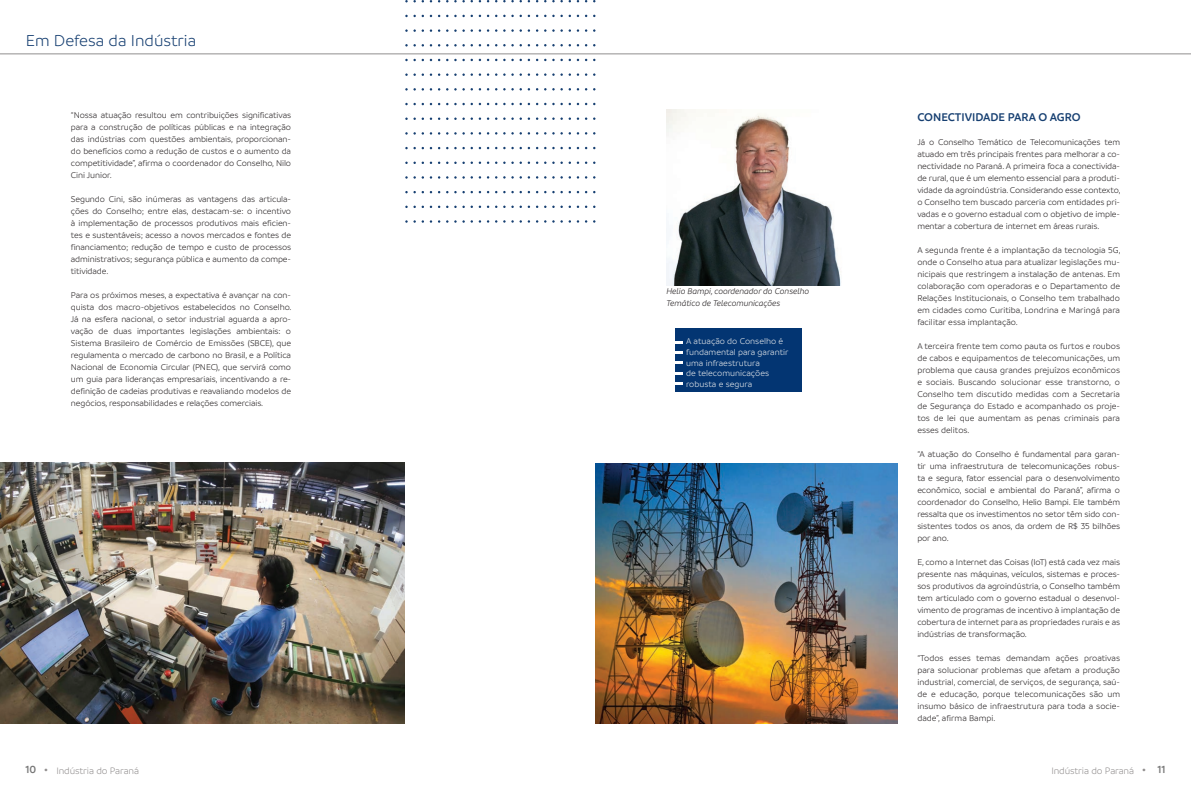
<style>
.page{position:relative;width:1191px;height:794px;background:#fff}
.page>*{position:absolute;margin:0;border:0;box-sizing:border-box;transform-origin:0 0}
.t1{font:300 17px "Branding SF";color:#163f71}
.t2{font:600 12px "Branding SF";color:#163f71}
.t3{font:900 12px "Branding SF";color:#918e8e}
.t4{font:600 11px "Branding SF";color:#777}
.t5{font:300 10px "Branding SF";letter-spacing:-.01em;color:#918e8e}
.t6{font:300 9px/12px "Branding SF";letter-spacing:-.01em;color:#231f20;text-align:justify}
.t7{font:300 9px/10.8px "Branding SF";color:#f0f0f0}
.t8{font:italic 300 9px/12px "Branding SF";letter-spacing:-.01em;color:#231f20}
</style>
<div class="page">
<hr style="left:0;top:53px;width:1191px;height:1px;background:#918e8e">
<img style="left:0;top:463px;width:404px;height:260px">
<img style="left:595px;top:464px;width:302px;height:259px">
<svg style="left:405px;top:15px;width:19px;height:2px"></svg>
<svg style="left:405px;top:147px;width:19px;height:2px"></svg>
<svg style="left:405px;top:29px;width:19px;height:3px"></svg>
<svg style="left:405px;top:162px;width:19px;height:2px"></svg>
<svg style="left:405px;top:44px;width:19px;height:3px"></svg>
<svg style="left:405px;top:176px;width:19px;height:3px"></svg>
<svg style="left:405px;top:59px;width:19px;height:2px"></svg>
<svg style="left:405px;top:191px;width:19px;height:2px"></svg>
<svg style="left:405px;top:73px;width:19px;height:3px"></svg>
<svg style="left:405px;top:206px;width:19px;height:2px"></svg>
<svg style="left:405px;top:88px;width:19px;height:3px"></svg>
<svg style="left:405px;top:220px;width:19px;height:3px"></svg>
<svg style="left:405px;top:103px;width:19px;height:2px"></svg>
<svg style="left:405px;top:117px;width:19px;height:3px"></svg>
<svg style="left:405px;top:0;width:19px;height:2px"></svg>
<svg style="left:405px;top:132px;width:19px;height:3px"></svg>
<svg style="left:511px;top:15px;width:19px;height:2px"></svg>
<svg style="left:454px;top:15px;width:19px;height:2px"></svg>
<svg style="left:511px;top:147px;width:19px;height:2px"></svg>
<svg style="left:454px;top:147px;width:19px;height:2px"></svg>
<svg style="left:511px;top:29px;width:19px;height:3px"></svg>
<svg style="left:454px;top:29px;width:19px;height:3px"></svg>
<svg style="left:511px;top:161px;width:19px;height:3px"></svg>
<svg style="left:454px;top:161px;width:19px;height:3px"></svg>
<svg style="left:511px;top:44px;width:19px;height:2px"></svg>
<svg style="left:454px;top:44px;width:19px;height:3px"></svg>
<svg style="left:511px;top:176px;width:19px;height:3px"></svg>
<svg style="left:454px;top:176px;width:19px;height:3px"></svg>
<svg style="left:511px;top:59px;width:19px;height:2px"></svg>
<svg style="left:454px;top:59px;width:19px;height:2px"></svg>
<svg style="left:511px;top:191px;width:19px;height:2px"></svg>
<svg style="left:454px;top:191px;width:19px;height:2px"></svg>
<svg style="left:511px;top:73px;width:19px;height:3px"></svg>
<svg style="left:454px;top:73px;width:19px;height:3px"></svg>
<svg style="left:511px;top:206px;width:19px;height:2px"></svg>
<svg style="left:454px;top:206px;width:19px;height:2px"></svg>
<svg style="left:511px;top:88px;width:19px;height:2px"></svg>
<svg style="left:454px;top:88px;width:19px;height:3px"></svg>
<svg style="left:511px;top:220px;width:19px;height:3px"></svg>
<svg style="left:454px;top:220px;width:19px;height:3px"></svg>
<svg style="left:511px;top:103px;width:19px;height:2px"></svg>
<svg style="left:454px;top:103px;width:19px;height:2px"></svg>
<svg style="left:511px;top:117px;width:19px;height:3px"></svg>
<svg style="left:454px;top:117px;width:19px;height:3px"></svg>
<svg style="left:511px;top:0;width:19px;height:2px"></svg>
<svg style="left:454px;top:0;width:19px;height:2px"></svg>
<svg style="left:511px;top:132px;width:19px;height:3px"></svg>
<svg style="left:454px;top:132px;width:19px;height:3px"></svg>
<svg style="left:560px;top:15px;width:11px;height:2px"></svg>
<svg style="left:560px;top:147px;width:11px;height:2px"></svg>
<svg style="left:560px;top:29px;width:11px;height:3px"></svg>
<svg style="left:560px;top:161px;width:11px;height:3px"></svg>
<svg style="left:560px;top:44px;width:11px;height:2px"></svg>
<svg style="left:560px;top:176px;width:11px;height:3px"></svg>
<svg style="left:560px;top:59px;width:11px;height:2px"></svg>
<svg style="left:560px;top:191px;width:11px;height:2px"></svg>
<svg style="left:560px;top:73px;width:11px;height:3px"></svg>
<svg style="left:560px;top:206px;width:11px;height:2px"></svg>
<svg style="left:560px;top:88px;width:11px;height:2px"></svg>
<svg style="left:560px;top:220px;width:11px;height:3px"></svg>
<svg style="left:560px;top:103px;width:11px;height:2px"></svg>
<svg style="left:560px;top:117px;width:11px;height:3px"></svg>
<svg style="left:560px;top:0;width:11px;height:2px"></svg>
<svg style="left:560px;top:132px;width:11px;height:3px"></svg>
<img style="left:666px;top:109px;width:175px;height:176px">
<div style="left:675px;top:328px;width:126px;height:63px;background:#033572"></div>
<hr style="left:666px;top:382px;width:17px;height:3px;background:#fff">
<svg style="left:675px;top:341px;width:8px;height:2px"></svg>
<hr style="left:666px;top:351px;width:17px;height:3px;background:#fff">
<hr style="left:666px;top:361px;width:17px;height:3px;background:#fff">
<svg style="left:675px;top:372px;width:8px;height:2px"></svg>
<p class="t1" style="left:26px;top:32px;width:172px">Em Defesa da Indústria</p>
<p class="t6" style="left:71px;top:109px;width:222px">“Nossa atuação resultou em contribuições significativas para a construção de políticas públicas e na integração das indústrias com questões ambientais, proporcionan&shy;do benefícios como a redução de custos e o aumento da competitividade”, afirma o coordenador do Conselho, Nilo Cini Junior.</p>
<p class="t6" style="left:71px;top:193px;width:222px">Segundo Cini, são inúmeras as vantagens das articula&shy;ções do Conselho; entre elas, destacam-se: o incentivo à implementação de processos produtivos mais eficien&shy;tes e sustentáveis; acesso a novos mercados e fontes de financiamento; redução de tempo e custo de processos administrativos; segurança pública e aumento da compe&shy;titividade.</p>
<p class="t6" style="left:71px;top:289px;width:222px">Para os próximos meses, a expectativa é avançar na con&shy;quista dos macro-objetivos estabelecidos no Conselho.<br>Já na esfera nacional, o setor industrial aguarda a apro&shy;vação de duas importantes legislações ambientais: o Sistema Brasileiro de Comércio de Emissões (SBCE), que regulamenta o mercado de carbono no Brasil, e a Política Nacional de Economia Circular (PNEC), que servirá como um guia para lideranças empresariais, incentivando a re&shy;definição de cadeias produtivas e reavaliando modelos de negócios, responsabilidades e relações comerciais.</p>
<p class="t8" style="left:666px;top:285px;width:144px">Helio Bampi, coordenador do Conselho<br>Temático de Telecomunicações</p>
<p class="t7" style="left:686px;top:336px;width:104px">A atuação do Conselho é fundamental para garantir uma infraestrutura<br>de telecomunicações robusta e segura</p>
<p class="t2" style="left:917px;top:110px;width:165px">CONECTIVIDADE PARA O AGRO</p>
<p class="t6" style="left:917px;top:136px;width:205px">Já o Conselho Temático de Telecomunicações tem atuado em três principais frentes para melhorar a co&shy;nectividade no Paraná. A primeira foca a conectivida&shy;de rural, que é um elemento essencial para a produti&shy;vidade da agroindústria. Considerando esse contexto, o Conselho tem buscado parceria com entidades pri&shy;vadas e o governo estadual com o objetivo de imple&shy;mentar a cobertura de internet em áreas rurais.</p>
<p class="t6" style="left:917px;top:244px;width:205px">A segunda frente é a implantação da tecnologia 5G, onde o Conselho atua para atualizar legislações mu&shy;nicipais que restringem a instalação de antenas. Em colaboração com operadoras e o Departamento de Relações Institucionais, o Conselho tem trabalhado em cidades como Curitiba, Londrina e Maringá para facilitar essa implantação.</p>
<p class="t6" style="left:917px;top:340px;width:204px">A terceira frente tem como pauta os furtos e roubos de cabos e equipamentos de telecomunicações, um problema que causa grandes prejuízos econômicos e sociais. Buscando solucionar esse transtorno, o Conselho tem discutido medidas com a Secretaria de Segurança do Estado e acompanhado os proje&shy;tos de lei que aumentam as penas criminais para esses delitos.</p>
<p class="t6" style="left:917px;top:448px;width:204px">“A atuação do Conselho é fundamental para garan&shy;tir uma infraestrutura de telecomunicações robus&shy;ta e segura, fator essencial para o desenvolvimento econômico, social e ambiental do Paraná”, afirma o coordenador do Conselho, Helio Bampi. Ele também ressalta que os investimentos no setor têm sido con&shy;sistentes todos os anos, da ordem de R$ 35 bilhões por ano.</p>
<p class="t6" style="left:917px;top:556px;width:204px">E, como a Internet das Coisas (IoT) está cada vez mais presente nas máquinas, veículos, sistemas e proces&shy;sos produtivos da agroindústria, o Conselho também tem articulado com o governo estadual o desenvol&shy;vimento de programas de incentivo à implantação de cobertura de internet para as propriedades rurais e as indústrias de transformação.</p>
<p class="t6" style="left:917px;top:652px;width:204px">“Todos esses temas demandam ações proativas para solucionar problemas que afetam a produção industrial, comercial, de serviços, de segurança, saú&shy;de e educação, porque telecomunicações são um insumo básico de infraestrutura para toda a socie&shy;dade”, afirma Bampi.</p>
<p class="t4" style="left:26px;top:763px;width:12px">10</p>
<p class="t5" style="left:45px;top:766px;width:96px"><sup>.</sup> Indústria do Paraná</p>
<p class="t5" style="left:1051px;top:766px;width:84px">Indústria do Paraná</p>
<p class="t4" style="left:1157px;top:763px;width:10px">11</p>
<p class="t3" style="left:1142px;top:760px;width:5px">.</p>
</div>
